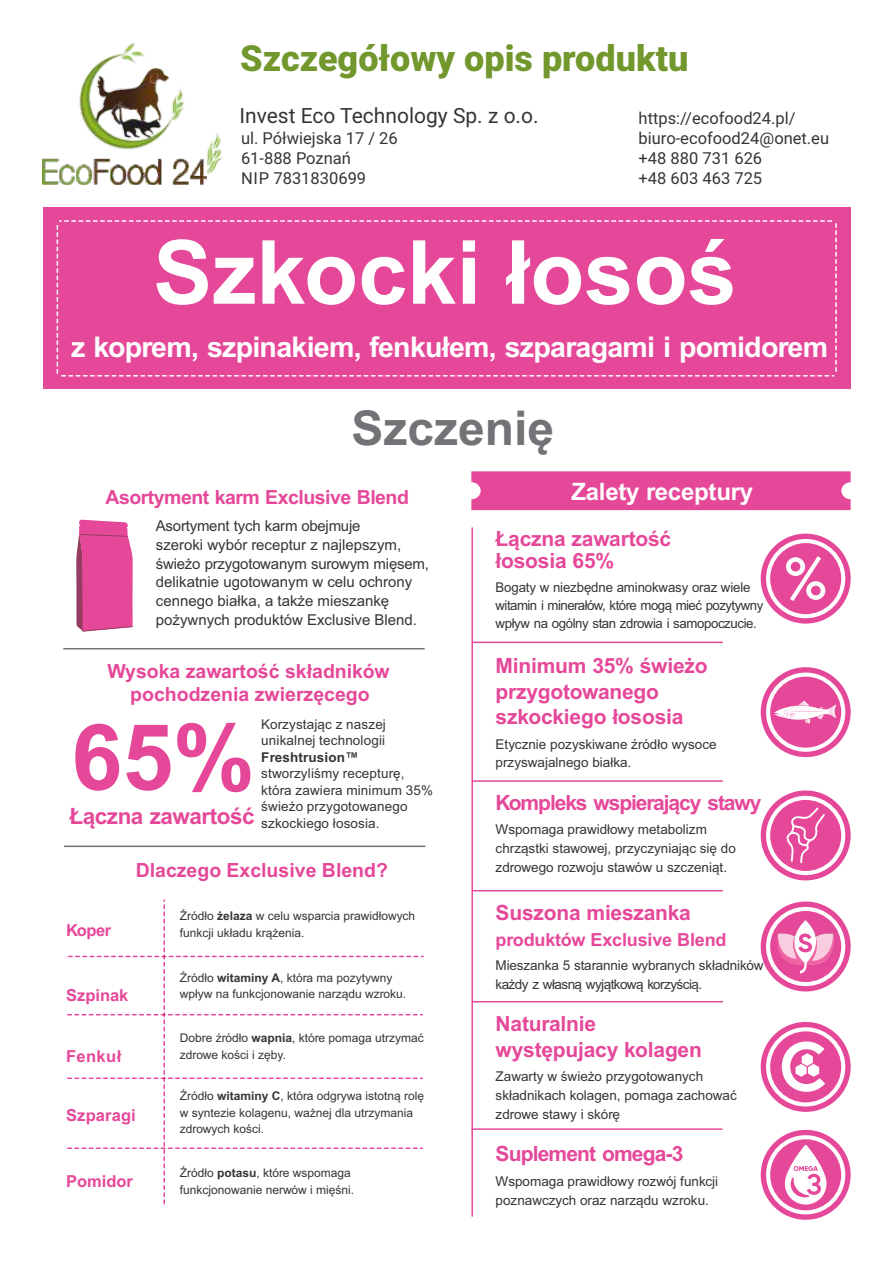
<style>
.page{position:relative;width:893px;height:1263px;background:#fff}
.page>*{position:absolute;margin:0;border:0;box-sizing:border-box;transform-origin:0 0}
.t1{font:700 91.5px "Arial";color:#e64899}
.t2{font:700 88.5px "Arial";color:#fefefe}
.t3{font:700 48px "Arial";color:#727376}
.t4{font:900 36px "Roboto";color:#72972c}
.t5{font:700 28.5px "Arial";letter-spacing:-.025em;color:#fefefe}
.t6{font:700 24px "Arial";letter-spacing:-.01em;color:#fefefe}
.t7{font:700 22.5px "Arial";letter-spacing:-.02em;color:#e64899}
.t8{font:700 21px/25.2px "Arial";letter-spacing:-.01em;color:#e64899}
.t9{font:21px "Roboto";color:#373435}
.t10{font:700 21px "Arial";letter-spacing:-.05em;color:#e64899}
.t11{font:700 21px "Arial";letter-spacing:-.04em;color:#e64899}
.t12{font:700 19.5px/23.4px "Arial";color:#e64899;text-align:center}
.t13{font:700 19.5px "Arial";letter-spacing:-.025em;color:#e64899}
.t14{font:700 18px "Arial";letter-spacing:-.01em;color:#e64899}
.t15{font:16.5px/19.8px "Roboto";color:#373435}
.t16{font:700 16.5px "Arial";color:#e64899}
.t17{font:15px/18.8px "Arial";color:#373435}
.t18{font:13.5px/18.8px "Arial";color:#373435}
.t19{font:13.5px/18px "Arial";letter-spacing:-.03em;color:#373435}
.t20{font:13.5px/18.8px "Arial";letter-spacing:-.02em;color:#373435}
.t21{font:700 13.5px "Arial";letter-spacing:.01em;color:#373435}
.t22{font:12px/16.5px "Arial";color:#373435}
.s1{font-weight:700}
</style>
<div class="page">
<hr style="left:471px;top:527px;width:2px;height:689px;background:#e64899">
<hr style="left:472px;top:780px;width:251px;height:2px;background:#e64899">
<hr style="left:64px;top:845px;width:361px;height:2px;background:#727376">
<div style="left:471px;top:471px;width:380px;height:39px;background:#e64899"></div>
<svg style="left:67px;top:899px;width:357px;height:306px"></svg>
<hr style="left:472px;top:1128px;width:250px;height:2px;background:#e64899">
<div style="left:761px;top:1130px;width:90px;height:90px;background:#e64899;border-radius:50%"></div>
<svg style="left:766px;top:1135px;width:79px;height:79px"></svg>
<hr style="left:472px;top:890px;width:251px;height:1px;background:#e64899">
<hr style="left:472px;top:1001px;width:251px;height:1px;background:#e64899">
<div style="left:761px;top:790px;width:90px;height:90px;background:#e64899;border-radius:50%"></div>
<svg style="left:766px;top:796px;width:79px;height:79px"></svg>
<div style="left:761px;top:901px;width:90px;height:90px;background:#e64899;border-radius:50%"></div>
<svg style="left:766px;top:907px;width:79px;height:79px"></svg>
<div style="left:761px;top:1022px;width:90px;height:90px;background:#e64899;border-radius:50%"></div>
<svg style="left:766px;top:1027px;width:79px;height:79px"></svg>
<div style="left:43px;top:208px;width:808px;height:181px;background:#e64899"></div>
<svg style="left:56px;top:220px;width:781px;height:157px"></svg>
<hr style="left:63px;top:648px;width:362px;height:1px;background:#727376">
<svg style="left:76px;top:519px;width:57px;height:113px"></svg>
<hr style="left:472px;top:642px;width:251px;height:1px;background:#e64899">
<div style="left:761px;top:534px;width:90px;height:90px;background:#e64899;border-radius:50%"></div>
<svg style="left:766px;top:539px;width:79px;height:79px"></svg>
<div style="left:761px;top:667px;width:90px;height:90px;background:#e64899;border-radius:50%"></div>
<svg style="left:766px;top:672px;width:79px;height:80px"></svg>
<img style="left:43px;top:43px;width:180px;height:141px">
<h3 class="t4" style="left:240px;top:44px;width:450px">Szczegółowy opis produktu</h3>
<h3 class="t9" style="left:239px;top:107px;width:301px">Invest Eco Technology Sp. z o.o.</h3>
<p class="t15" style="left:241px;top:130px;width:158px">ul. Półwiejska 17 / 26<br>61-888 Poznań<br>NIP 7831830699</p>
<p class="t15" style="left:639px;top:110px;width:192px">https://ecofood24.pl/ biuro-ecofood24@onet.eu +48 880 731 626<br>+48 603 463 725</p>
<h2 class="t2" style="left:153px;top:239px;width:585px">Szkocki łosoś</h2>
<h3 class="t5" style="left:71px;top:336px;width:758px">z koprem, szpinakiem, fenkułem, szparagami i pomidorem</h3>
<h3 class="t3" style="left:351px;top:410px;width:204px">Szczenię</h3>
<h3 class="t13" style="left:105px;top:490px;width:305px">Asortyment karm Exclusive Blend</h3>
<p class="t17" style="left:156px;top:518px;width:275px">Asortyment tych karm obejmuje<br>szeroki wybór receptur z najlepszym, świeżo przygotowanym surowym mięsem, delikatnie ugotowanym w celu ochrony cennego białka, a także mieszankę pożywnych produktów Exclusive Blend.</p>
<h3 class="t12" style="left:107px;top:661px;width:284px">Wysoka zawartość składników pochodzenia zwierzęcego</h3>
<p class="t18" style="left:261px;top:717px;width:126px;line-height:16.5px">Korzystając z naszej unikalnej technologii</p>
<p class="t21" style="left:261px;top:752px;width:99px">Freshtrusion™</p>
<p class="t18" style="left:261px;top:766px;width:173px;line-height:16.5px">stworzyliśmy recepturę, która zawiera minimum 35% świeżo przygotowanego szkockiego łososia.</p>
<h1 class="t1" style="left:72px;top:723px;width:185px">65%</h1>
<h3 class="t7" style="left:69px;top:807px;width:187px">Łączna zawartość</h3>
<h3 class="t12" style="left:136px;top:860px;width:254px">Dlaczego Exclusive Blend?</h3>
<p class="t16" style="left:66px;top:924px;width:47px">Koper</p>
<p class="t16" style="left:66px;top:989px;width:64px">Szpinak</p>
<p class="t16" style="left:66px;top:1050px;width:57px">Fenkuł</p>
<p class="t16" style="left:66px;top:1109px;width:71px">Szparagi</p>
<p class="t16" style="left:66px;top:1175px;width:68px">Pomidor</p>
<p class="t22" style="left:180px;top:909px;width:237px">Źródło <span class="s1">żelaza</span> w celu wsparcia prawidłowych funkcji układu krążenia.</p>
<p class="t22" style="left:180px;top:970px;width:228px">Źródło <span class="s1">witaminy A</span>, która ma pozytywny wpływ na funkcjonowanie narządu wzroku.</p>
<p class="t22" style="left:180px;top:1031px;width:246px">Dobre źródło <span class="s1">wapnia</span>, które pomaga utrzymać zdrowe kości i zęby.</p>
<p class="t22" style="left:180px;top:1089px;width:246px">Źródło <span class="s1">witaminy C</span>, która odgrywa istotną rolę w syntezie kolagenu, ważnej dla utrzymania zdrowych kości.</p>
<p class="t22" style="left:180px;top:1166px;width:176px">Źródło <span class="s1">potasu</span>, które wspomaga funkcjonowanie nerwów i mięśni.</p>
<h3 class="t6" style="left:586px;top:482px;width:163px">R cipe Claims</h3>
<h3 class="t6" style="left:571px;top:482px;width:183px">Zalety receptury</h3>
<h3 class="t8" style="left:496px;top:529px;width:177px;line-height:22.5px">Łączna zawartość łososia 65%</h3>
<p class="t19" style="left:496px;top:580px;width:269px">Bogaty w niezbędne aminokwasy oraz wiele witamin i minerałów, które mogą mieć pozytywny wpływ na ogólny stan zdrowia i samopoczucie.</p>
<h3 class="t8" style="left:496px;top:655px;width:213px">Minimum 35% świeżo przygotowanego szkockiego łososia</h3>
<p class="t18" style="left:496px;top:736px;width:223px">Etycznie pozyskiwane źródło wysoce przyswajalnego białka.</p>
<h3 class="t10" style="left:496px;top:794px;width:267px">Kompleks wspierający stawy</h3>
<p class="t18" style="left:496px;top:821px;width:242px">Wspomaga prawidłowy metabolizm chrząstki stawowej, przyczyniając się do zdrowego rozwoju stawów u szczeniąt.</p>
<h3 class="t8" style="left:496px;top:902px;width:197px">Suszona mieszanka</h3>
<h3 class="t14" style="left:496px;top:932px;width:232px">produktów Exclusive Blend</h3>
<p class="t20" style="left:495px;top:957px;width:269px">Mieszanka 5 starannie wybranych składników każdy z własną wyjątkową korzyścią.</p>
<h3 class="t8" style="left:496px;top:1013px;width:208px">Naturalnie występujacy kolagen</h3>
<p class="t18" style="left:496px;top:1068px;width:243px">Zawarty w świeżo przygotowanych składnikach kolagen, pomaga zachować zdrowe stawy i skórę</p>
<h3 class="t11" style="left:496px;top:1146px;width:189px">Suplement omega-3</h3>
<p class="t18" style="left:496px;top:1173px;width:224px">Wspomaga prawidłowy rozwój funkcji poznawczych oraz narządu wzroku.</p>
</div>
